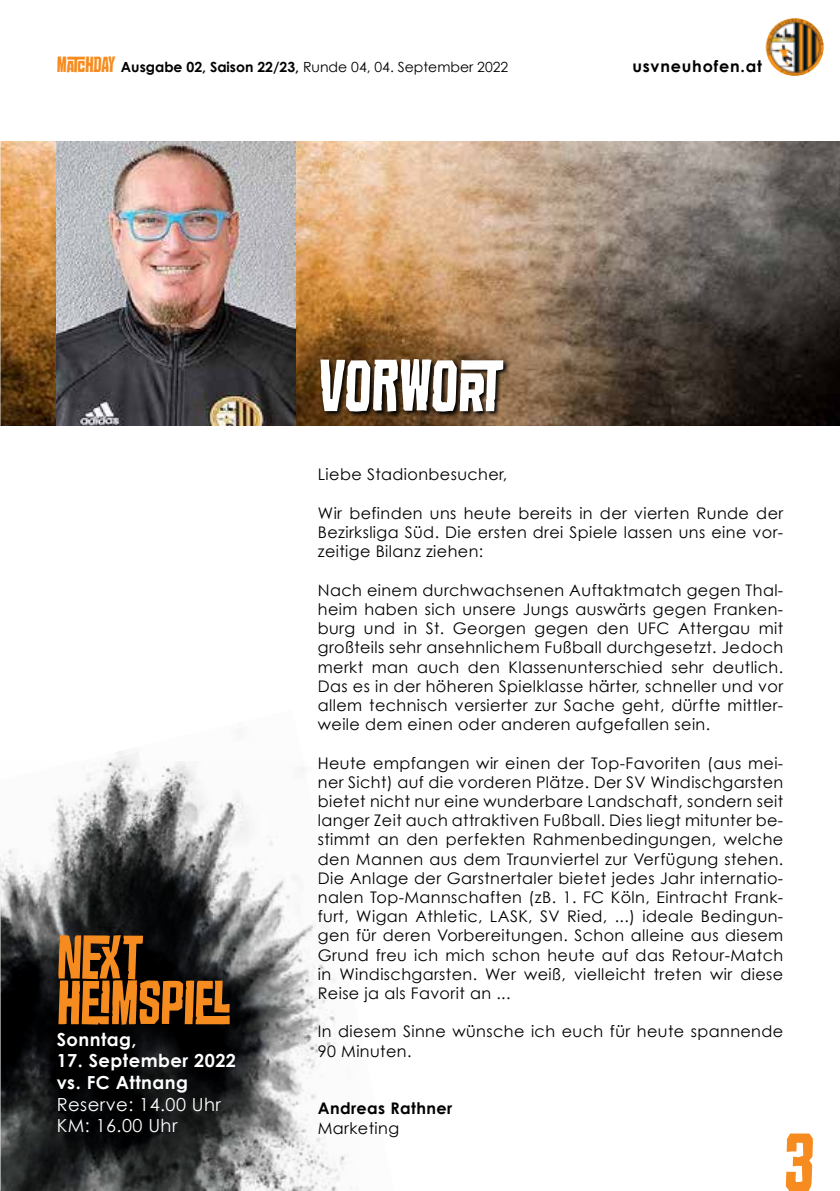
<style>
.page{position:relative;width:840px;height:1191px;background:#fff}
.page>*{position:absolute;margin:0;border:0;box-sizing:border-box;transform-origin:0 0}
.t1{font:92px "Croteau";color:#f68b1f}
.t2{font:80px "Croteau";color:#fff}
.t3{font:68px "Croteau";color:#f68b1f}
.t4{font:24px "Croteau";letter-spacing:-.01em;color:#f68b1f}
.t5{font:700 18px/21.6px "Century Gothic";letter-spacing:.025em;color:#fff}
.t6{font:18px/21.6px "Century Gothic";letter-spacing:.025em;color:#fff}
.t7{font:16px/19.2px "Century Gothic";letter-spacing:.025em;color:#000;text-align:justify}
.t8{font:700 16px "Century Gothic";letter-spacing:.05em;color:#000}
.t9{font:700 16px "Century Gothic";letter-spacing:.025em;color:#000}
.t10{font:14px "Century Gothic";color:#000}
.s1{font-weight:700}
</style>
<div class="page">
<img style="left:764px;top:17px;width:59px;height:59px;border-radius:30px">
<div style="left:764px;top:17px;width:59px;height:60px;border:1px solid #fff;border-radius:50%"></div>
<img style="left:1px;top:142px;width:838px;height:283px">
<img style="left:0;top:751px;width:352px;height:440px">
<img style="left:57px;top:142px;width:238px;height:283px">
<svg style="left:319px;top:358px;width:191px;height:60px;background:#322211"></svg>
<img style="left:0;top:0;width:1px;height:856px">
<h3 class="t4" style="left:57px;top:54px;width:60px">MATCHDAY</h3>
<p class="t10" style="left:121px;top:59px;width:388px"><span class="s1">Ausgabe 02, Saison 22/23,</span> Runde 04, 04. September 2022</p>
<p class="t8" style="left:632px;top:56px;width:131px">usvneuhofen.at</p>
<h3 class="t3" style="left:57px;top:928px;width:87px">NEXT</h3>
<h3 class="t3" style="left:57px;top:973px;width:175px">HEIMSPIEL</h3>
<p class="t5" style="left:57px;top:1028px;width:81px">Sonntag,</p>
<p class="t5" style="left:57px;top:1049px;width:181px">17. September 2022 vs. FC Attnang</p>
<p class="t6" style="left:57px;top:1093px;width:166px">Reserve: 14.00 Uhr<br>KM: 16.00 Uhr</p>
<h2 class="t2" style="left:317px;top:352px;width:187px">VORWORT</h2>
<p class="t7" style="left:317px;top:465px;width:191px">Liebe Stadionbesucher,</p>
<p class="t7" style="left:317px;top:503px;width:466px">Wir befinden uns heute bereits in der vierten Runde der Bezirksliga Süd. Die ersten drei Spiele lassen uns eine vor&shy;zeitige Bilanz ziehen:</p>
<p class="t7" style="left:317px;top:580px;width:466px">Nach einem durchwachsenen Auftaktmatch gegen Thal&shy;heim haben sich unsere Jungs auswärts gegen Franken&shy;burg und in St. Georgen gegen den UFC Attergau mit großteils sehr ansehnlichem Fußball durchgesetzt. Jedoch merkt man auch den Klassenunterschied sehr deutlich.<br>Das es in der höheren Spielklasse härter, schneller und vor allem technisch versierter zur Sache geht, dürfte mittler&shy;weile dem einen oder anderen aufgefallen sein.</p>
<p class="t7" style="left:317px;top:753px;width:466px">Heute empfangen wir einen der Top-Favoriten (aus mei&shy;ner Sicht) auf die vorderen Plätze. Der SV Windischgarsten bietet nicht nur eine wunderbare Landschaft, sondern seit langer Zeit auch attraktiven Fußball. Dies liegt mitunter be&shy;stimmt an den perfekten Rahmenbedingungen, welche den Mannen aus dem Traunviertel zur Verfügung stehen.<br>Die Anlage der Garstnertaler bietet jedes Jahr internatio&shy;nalen Top-Mannschaften (zB. 1. FC Köln, Eintracht Frank&shy;furt, Wigan Athletic, LASK, SV Ried, ...) ideale Bedingun&shy;gen für deren Vorbereitungen. Schon alleine aus diesem Grund freu ich mich schon heute auf das Retour-Match in Windischgarsten. Wer weiß, vielleicht treten wir diese Reise ja als Favorit an ...</p>
<p class="t7" style="left:317px;top:1022px;width:466px">In diesem Sinne wünsche ich euch für heute spannende<br>90 Minuten.</p>
<p class="t9" style="left:317px;top:1098px;width:136px">Andreas Rathner</p>
<p class="t7" style="left:317px;top:1118px;width:83px">Marketing</p>
<h1 class="t1" style="left:782px;top:1123px;width:32px">3</h1>
</div>
